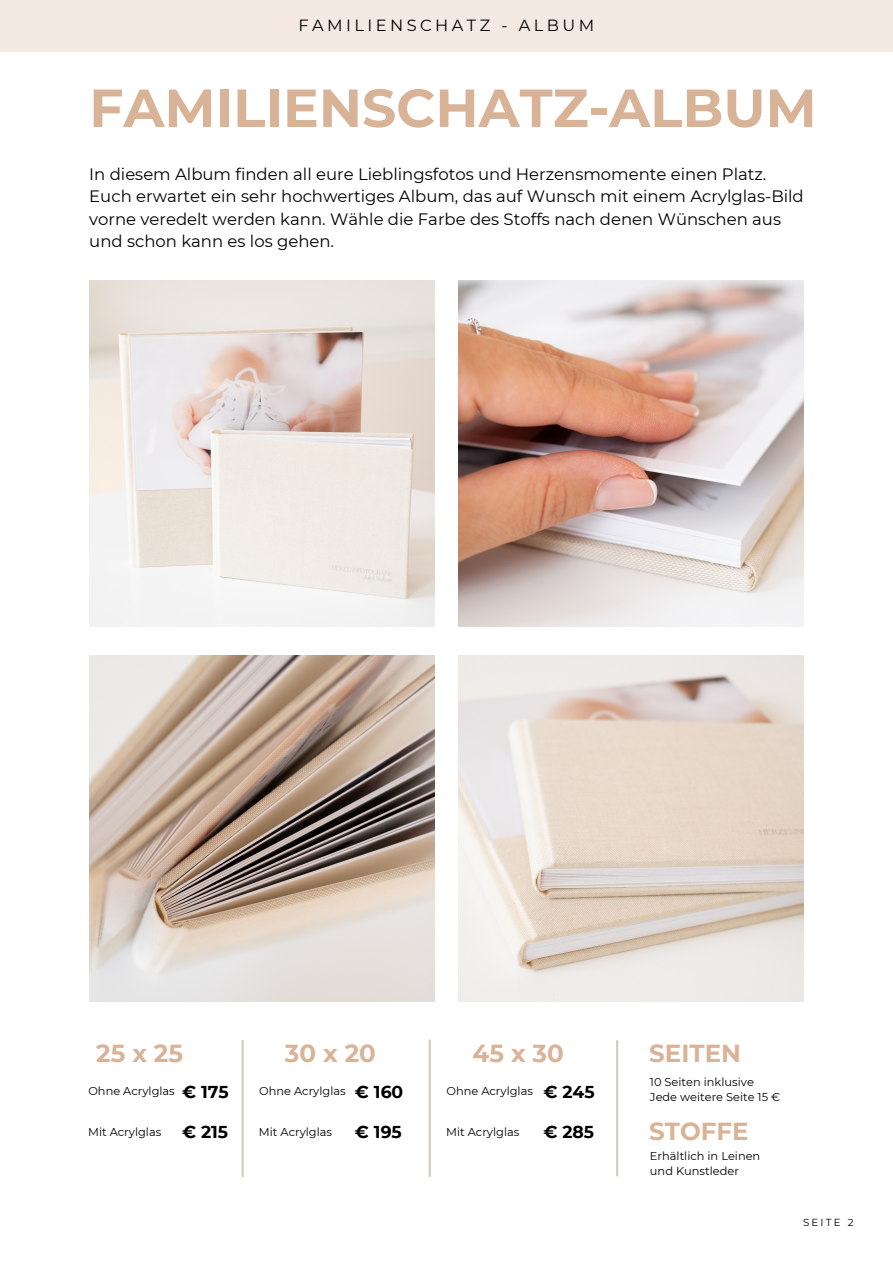
<style>
.page{position:relative;width:893px;height:1264px;background:#fff}
.page>*{position:absolute;margin:0;border:0;box-sizing:border-box;transform-origin:0 0}
.t1{font:700 53.4px "Montserrat";color:#d8b397}
.t2{font:700 24.6px "Montserrat";color:#d8b397}
.t3{font:700 17.25px "Montserrat";color:#000}
.t4{font:16.5px/22.5px "Montserrat";color:#000}
.t5{font:16.2px "Montserrat";letter-spacing:.215em;color:#000}
.t6{font:11.4px "Montserrat";color:#000}
.t7{font:10.2px "Montserrat";letter-spacing:.215em;color:#000}
</style>
<div class="page">
<img style="left:89px;top:280px;width:345px;height:347px">
<img style="left:89px;top:655px;width:345px;height:346px">
<img style="left:458px;top:280px;width:345px;height:347px">
<img style="left:458px;top:655px;width:345px;height:346px">
<hr style="left:241px;top:1039px;width:3px;height:138px;background:#d3cfc5">
<hr style="left:428px;top:1039px;width:3px;height:137px;background:#d3cfc5">
<hr style="left:616px;top:1040px;width:2px;height:136px;background:#d3cfc5">
<div style="left:0;top:0;width:892px;height:51px;background:#f4eae3"></div>
<p class="t5" style="left:298px;top:15px;width:297px">FAMILIENSCHATZ - ALBUM</p>
<p class="t1" style="left:89px;top:75px;width:728px">FAMILIENSCHATZ-ALBUM</p>
<p class="t4" style="left:89px;top:163px;width:716px">In diesem Album finden all eure Lieblingsfotos und Herzensmomente einen Platz.<br>Euch erwartet ein sehr hochwertiges Album, das auf Wunsch mit einem Acrylglas-Bild vorne veredelt werden kann. Wähle die Farbe des Stoffs nach denen Wünschen aus und schon kann es los gehen.</p>
<p class="t2" style="left:96px;top:1038px;width:88px">25 x 25</p>
<p class="t2" style="left:285px;top:1038px;width:92px">30 x 20</p>
<p class="t2" style="left:472px;top:1038px;width:93px">45 x 30</p>
<p class="t2" style="left:649px;top:1038px;width:93px">SEITEN</p>
<p class="t6" style="left:650px;top:1075px;width:105px">10 Seiten inklusive</p>
<p class="t6" style="left:650px;top:1090px;width:132px">Jede weitere Seite 15 €</p>
<p class="t6" style="left:88px;top:1084px;width:88px">Ohne Acrylglas</p>
<p class="t3" style="left:182px;top:1080px;width:48px">€ 175</p>
<p class="t6" style="left:88px;top:1124px;width:75px">Mit Acrylglas</p>
<p class="t3" style="left:182px;top:1121px;width:48px">€ 215</p>
<p class="t6" style="left:259px;top:1084px;width:88px">Ohne Acrylglas</p>
<p class="t3" style="left:355px;top:1080px;width:50px">€ 160</p>
<p class="t6" style="left:259px;top:1124px;width:75px">Mit Acrylglas</p>
<p class="t3" style="left:355px;top:1121px;width:48px">€ 195</p>
<p class="t6" style="left:446px;top:1084px;width:88px">Ohne Acrylglas</p>
<p class="t3" style="left:543px;top:1080px;width:53px">€ 245</p>
<p class="t6" style="left:446px;top:1124px;width:75px">Mit Acrylglas</p>
<p class="t3" style="left:543px;top:1121px;width:52px">€ 285</p>
<p class="t2" style="left:649px;top:1115px;width:101px">STOFFE</p>
<p class="t6" style="left:650px;top:1148px;width:112px">Erhältlich in Leinen</p>
<p class="t6" style="left:650px;top:1164px;width:90px">und Kunstleder</p>
<p class="t7" style="left:803px;top:1215px;width:52px">SEITE 2</p>
</div>
